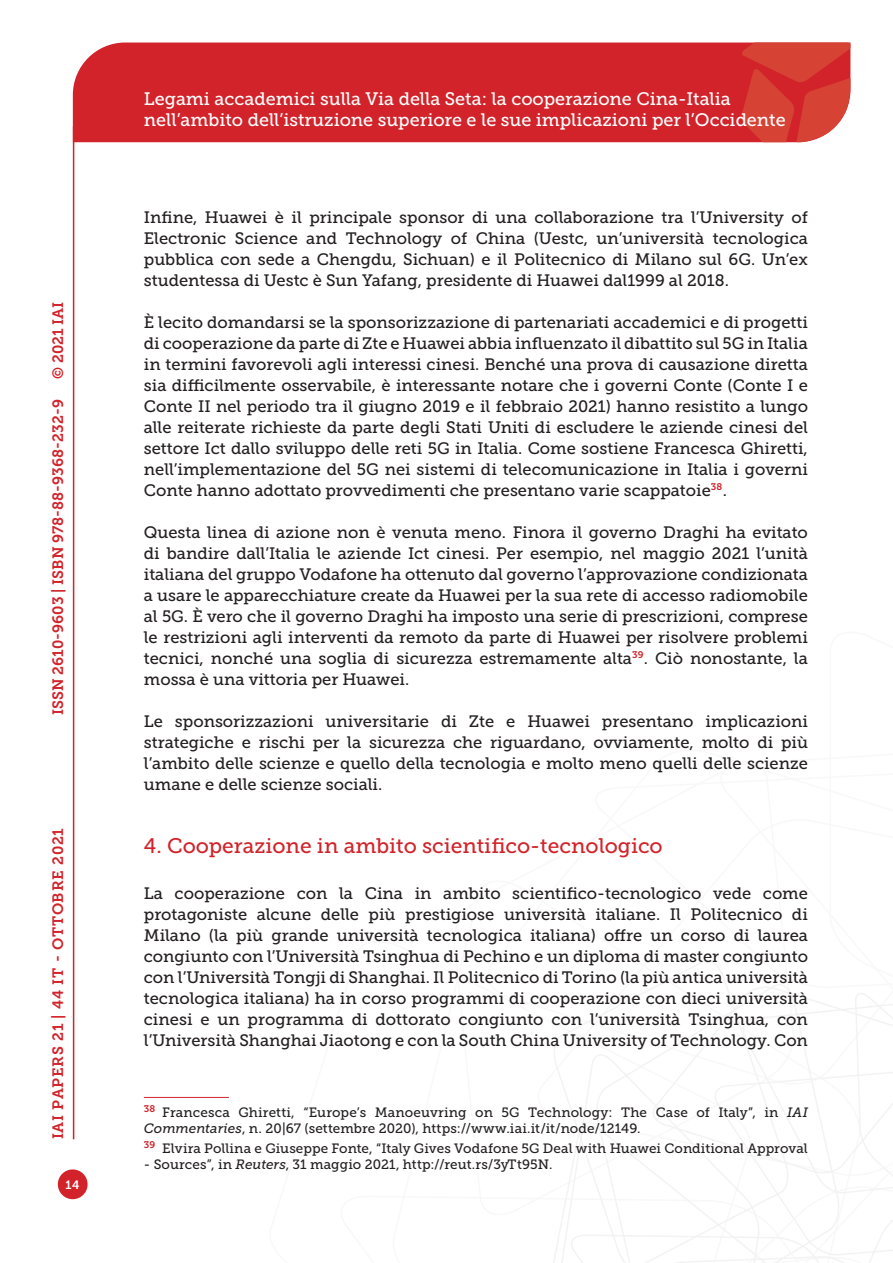
<style>
.page{position:relative;width:893px;height:1263px;background:#fff}
.page>*{position:absolute;margin:0;border:0;box-sizing:border-box;transform-origin:0 0}
.Titolo_paragrafo{font:21px "Museo Slab 500";color:#d2232a}
.t1{font:18px/21.6px "Museo Slab 500";color:#fff}
.Testo{font:16.5px/21px "Museo Slab 500";color:#231f20;text-align:justify}
.t2{font:15px "Museo Slab 700";color:#d2232a}
.t3{font:15px "Museo Slab 700";letter-spacing:.05em;color:#d2232a}
.Nota{font:13.5px/16.2px "Museo Slab 500";letter-spacing:.005em;color:#231f20}
.t4{font:12px "Museo Slab 700";color:#fff}
.s1{font-style:italic}
</style>
<div class="page">
<svg style="left:553px;top:960px;width:340px;height:303px"></svg>
<div style="left:73px;top:43px;width:668px;height:99px;background:#d2232a"></div>
<svg style="left:741px;top:43px;width:109px;height:99px;background:#d6433b"></svg>
<div style="left:58px;top:1169px;width:30px;height:30px;background:#d2232a;border-radius:50%"></div>
<hr style="left:73px;top:126px;width:1px;height:1013px;background:#d2232a">
<hr style="left:144px;top:1097px;width:85px;height:1px;background:#d2232a">
<p class="t2" style="left:50px;top:379px;width:79px;rotate:-90deg">© 2021 IAI</p>
<p class="t2" style="left:49px;top:715px;width:317px;rotate:-90deg">ISSN 2610-9603 | ISBN 978-88-9368-232-9</p>
<p class="t3" style="left:50px;top:1139px;width:313px;rotate:-90deg">IAI PAPERS 21 | 44 IT - OTTOBRE 2021</p>
<p class="t4" style="left:66px;top:1178px;width:16px">14</p>
<p class="t1" style="left:144px;top:88px;width:643px">Legami accademici sulla Via della Seta: la cooperazione Cina-Italia nell’ambito dell’istruzione superiore e le sue implicazioni per l’Occidente</p>
<p class="Testo" style="left:144px;top:207px;width:666px">Infine, Huawei è il principale sponsor di una collaborazione tra l’University of Electronic Science and Technology of China (Uestc, un’università tecnologica pubblica con sede a Chengdu, Sichuan) e il Politecnico di Milano sul 6G. Un’ex studentessa di Uestc è Sun Yafang, presidente di Huawei dal1999 al 2018.</p>
<p class="Testo" style="left:144px;top:312px;width:666px">È lecito domandarsi se la sponsorizzazione di partenariati accademici e di progetti di cooperazione da parte di Zte e Huawei abbia influenzato il dibattito sul 5G in Italia in termini favorevoli agli interessi cinesi. Benché una prova di causazione diretta sia difficilmente osservabile, è interessante notare che i governi Conte (Conte I e Conte II nel periodo tra il giugno 2019 e il febbraio 2021) hanno resistito a lungo alle reiterate richieste da parte degli Stati Uniti di escludere le aziende cinesi del settore Ict dallo sviluppo delle reti 5G in Italia. Come sostiene Francesca Ghiretti, nell’implementazione del 5G nei sistemi di telecomunicazione in Italia i governi Conte hanno adottato provvedimenti che presentano varie scappatoie<sup>38</sup>.</p>
<p class="Testo" style="left:144px;top:522px;width:666px">Questa linea di azione non è venuta meno. Finora il governo Draghi ha evitato di bandire dall’Italia le aziende Ict cinesi. Per esempio, nel maggio 2021 l’unità italiana del gruppo Vodafone ha ottenuto dal governo l’approvazione condizionata a usare le apparecchiature create da Huawei per la sua rete di accesso radiomobile al 5G. È vero che il governo Draghi ha imposto una serie di prescrizioni, comprese le restrizioni agli interventi da remoto da parte di Huawei per risolvere problemi tecnici, nonché una soglia di sicurezza estremamente alta<sup>39</sup>. Ciò nonostante, la mossa è una vittoria per Huawei.</p>
<p class="Testo" style="left:144px;top:711px;width:666px">Le sponsorizzazioni universitarie di Zte e Huawei presentano implicazioni strategiche e rischi per la sicurezza che riguardano, ovviamente, molto di più l’ambito delle scienze e quello della tecnologia e molto meno quelli delle scienze umane e delle scienze sociali.</p>
<p class="Titolo_paragrafo" style="left:144px;top:834px;width:520px">4. Cooperazione in ambito scientifico-tecnologico</p>
<p class="Testo" style="left:144px;top:883px;width:666px">La cooperazione con la Cina in ambito scientifico-tecnologico vede come protagoniste alcune delle più prestigiose università italiane. Il Politecnico di Milano (la più grande università tecnologica italiana) offre un corso di laurea congiunto con l’Università Tsinghua di Pechino e un diploma di master congiunto con l’Università Tongji di Shanghai. Il Politecnico di Torino (la più antica università tecnologica italiana) ha in corso programmi di cooperazione con dieci università cinesi e un programma di dottorato congiunto con l’università Tsinghua, con l’Università Shanghai Jiaotong e con la South China University of Technology. Con</p>
<p class="Nota" style="left:144px;top:1104px;width:666px"><sup>38</sup> Francesca Ghiretti, “Europe’s Manoeuvring on 5G Technology: The Case of Italy”, in <span class="s1">IAI<br>Commentaries</span>, n. 20|67 (settembre 2020), https://www.iai.it/it/node/12149.</p>
<p class="Nota" style="left:144px;top:1140px;width:666px"><sup>39</sup> Elvira Pollina e Giuseppe Fonte, “Italy Gives Vodafone 5G Deal with Huawei Conditional Approval</p>
<p class="Nota" style="left:144px;top:1157px;width:410px">- Sources”, in <span class="s1">Reuters</span>, 31 maggio 2021, http://reut.rs/3yTt95N.</p>
</div>
